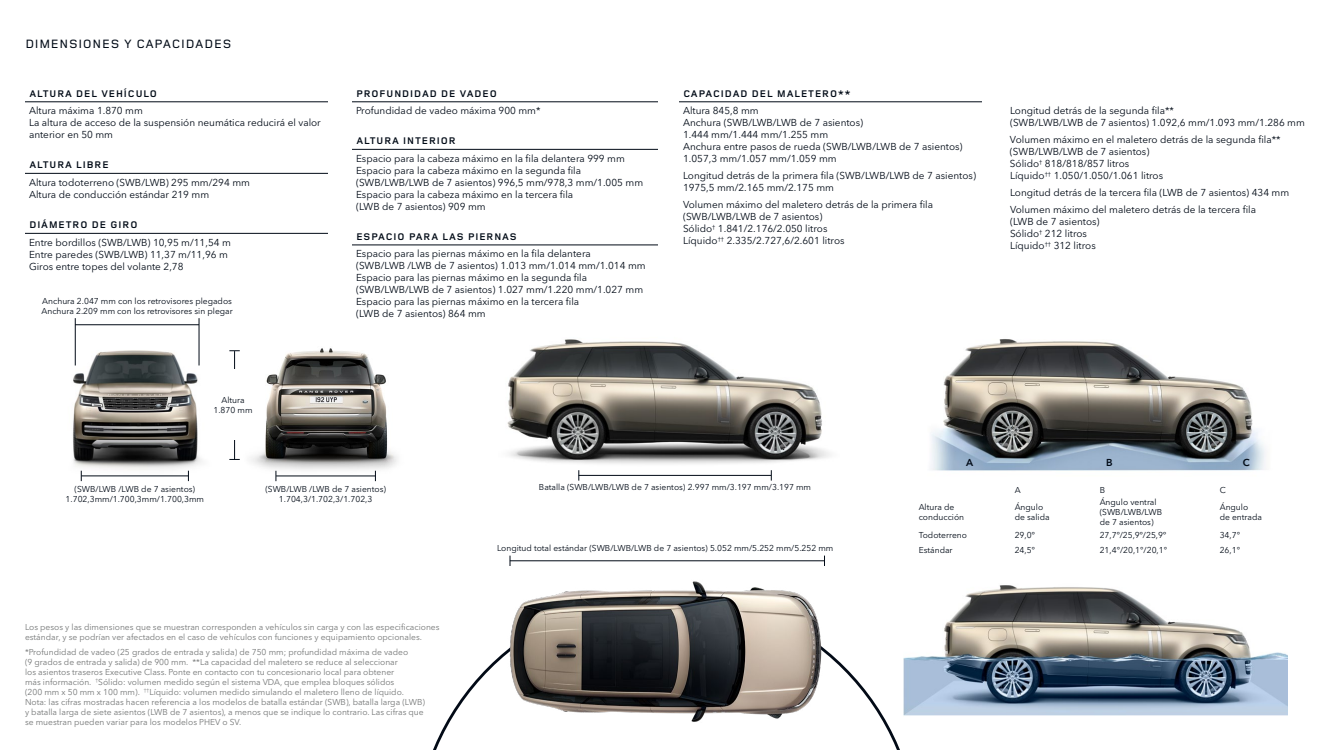
<style>
.page{position:relative;width:1334px;height:750px;background:#fff}
.page>*{position:absolute;margin:0;border:0;box-sizing:border-box;transform-origin:0 0}
.t1{font:500 12.5px "Land Rover Wide";color:#010a16}
.t2{font:10px/12px "Avenir Next W1 G";color:#010a16}
.t3{font:700 10px "Land Rover Wide";letter-spacing:.025em;color:#010a16}
.t4{font:600 10px "Avenir Next W1 G";color:#010a16}
.t5{font:8.5px/10px "Avenir Next W1 G";color:#757777}
.t6{font:8.5px/10px "Avenir Next W1 G";color:#010a16}
</style>
<div class="page">
<svg style="left:433px;top:652px;width:471px;height:98px"></svg>
<img style="left:507px;top:339px;width:323px;height:125px">
<img style="left:73px;top:343px;width:129px;height:139px">
<img style="left:229px;top:348px;width:168px;height:134px">
<img style="left:904px;top:585px;width:384px;height:131px">
<img style="left:931px;top:339px;width:334px;height:132px">
<img style="left:504px;top:581px;width:325px;height:154px">
<hr style="left:510px;top:561px;width:314px;height:1px;background:#010a16">
<hr style="left:579px;top:475px;width:192px;height:1px;background:#010a16">
<hr style="left:75px;top:325px;width:124px;height:1px;background:#010a16">
<hr style="left:199px;top:318px;width:1px;height:47px;background:#010a16">
<hr style="left:75px;top:318px;width:1px;height:47px;background:#010a16">
<hr style="left:81px;top:476px;width:107px;height:1px;background:#010a16">
<hr style="left:234px;top:351px;width:1px;height:109px;background:#010a16">
<hr style="left:276px;top:476px;width:99px;height:1px;background:#010a16">
<hr style="left:25px;top:102px;width:303px;height:1px;background:#010a16">
<hr style="left:25px;top:173px;width:303px;height:1px;background:#010a16">
<hr style="left:25px;top:233px;width:303px;height:1px;background:#010a16">
<hr style="left:679px;top:102px;width:303px;height:1px;background:#010a16">
<div style="left:206px;top:369px;width:55px;height:71px;background:#fff"></div>
<hr style="left:352px;top:149px;width:306px;height:1px;background:#010a16">
<hr style="left:352px;top:245px;width:306px;height:1px;background:#010a16">
<hr style="left:352px;top:102px;width:306px;height:1px;background:#010a16">
<p class="t1" style="left:25px;top:36px;width:208px">DIMENSIONES Y CAPACIDADES</p>
<p class="t3" style="left:29px;top:87px;width:130px">ALTURA DEL VEHÍCULO</p>
<p class="t2" style="left:29px;top:104px;width:293px">Altura máxima 1.870 mm<br>La altura de acceso de la suspensión neumática reducirá el valor anterior en 50 mm</p>
<p class="t3" style="left:29px;top:158px;width:82px">ALTURA LIBRE</p>
<p class="t2" style="left:29px;top:176px;width:223px">Altura todoterreno (SWB/LWB) 295 mm/294 mm<br>Altura de conducción estándar 219 mm</p>
<p class="t3" style="left:29px;top:218px;width:110px">DIÁMETRO DE GIRO</p>
<p class="t2" style="left:29px;top:236px;width:203px">Entre bordillos (SWB/LWB) 10,95 m/11,54 m<br>Entre paredes (SWB/LWB) 11,37 m/11,96 m<br>Giros entre topes del volante 2,78</p>
<p class="t6" style="left:41px;top:295px;width:193px;line-height:10.5px">Anchura 2.047 mm con los retrovisores plegados<br>Anchura 2.209 mm con los retrovisores sin plegar</p>
<p class="t6" style="left:213px;top:394px;width:41px;line-height:10.5px;text-align:center">Altura<br>1.870 mm</p>
<p class="t3" style="left:356px;top:87px;width:143px">PROFUNDIDAD DE VADEO</p>
<p class="t2" style="left:356px;top:104px;width:186px">Profundidad de vadeo máxima 900 mm*</p>
<p class="t3" style="left:356px;top:134px;width:102px">ALTURA INTERIOR</p>
<p class="t2" style="left:356px;top:152px;width:289px">Espacio para la cabeza máximo en la fila delantera 999 mm Espacio para la cabeza máximo en la segunda fila (SWB/LWB/LWB de 7 asientos) 996,5 mm/978,3 mm/1.005 mm Espacio para la cabeza máximo en la tercera fila<br>(LWB de 7 asientos) 909 mm</p>
<p class="t3" style="left:356px;top:230px;width:163px">ESPACIO PARA LAS PIERNAS</p>
<p class="t2" style="left:356px;top:247px;width:291px">Espacio para las piernas máximo en la fila delantera<br>(SWB/LWB /LWB de 7 asientos) 1.013 mm/1.014 mm/1.014 mm Espacio para las piernas máximo en la segunda fila (SWB/LWB/LWB de 7 asientos) 1.027 mm/1.220 mm/1.027 mm Espacio para las piernas máximo en la tercera fila<br>(LWB de 7 asientos) 864 mm</p>
<p class="t3" style="left:683px;top:87px;width:169px">CAPACIDAD DEL MALETERO**</p>
<p class="t2" style="left:683px;top:104px;width:281px">Altura 845,8 mm<br>Anchura (SWB/LWB/LWB de 7 asientos)<br>1.444 mm/1.444 mm/1.255 mm<br>Anchura entre pasos de rueda (SWB/LWB/LWB de 7 asientos)<br>1.057,3 mm/1.057 mm/1.059 mm</p>
<p class="t2" style="left:683px;top:169px;width:295px">Longitud detrás de la primera fila (SWB/LWB/LWB de 7 asientos)<br>1975,5 mm/2.165 mm/2.175 mm</p>
<p class="t2" style="left:683px;top:198px;width:252px">Volumen máximo del maletero detrás de la primera fila (SWB/LWB/LWB de 7 asientos)<br>Sólido<sup>†</sup> 1.841/2.176/2.050 litros<br>Líquido<sup>††</sup> 2.335/2.727,6/2.601 litros</p>
<p class="t2" style="left:1010px;top:104px;width:296px">Longitud detrás de la segunda fila**<br>(SWB/LWB/LWB de 7 asientos) 1.092,6 mm/1.093 mm/1.286 mm</p>
<p class="t2" style="left:1010px;top:133px;width:272px">Volumen máximo en el maletero detrás de la segunda fila** (SWB/LWB/LWB de 7 asientos)<br>Sólido<sup>†</sup> 818/818/857 litros<br>Líquido<sup>††</sup> 1.050/1.050/1.061 litros</p>
<p class="t2" style="left:1010px;top:183px;width:281px;line-height:17px">Longitud detrás de la tercera fila (LWB de 7 asientos) 434 mm<br>Volumen máximo del maletero detrás de la tercera fila</p>
<p class="t2" style="left:1010px;top:215px;width:91px">(LWB de 7 asientos)<br>Sólido<sup>†</sup> 212 litros<br>Líquido<sup>††</sup> 312 litros</p>
<p class="t4" style="left:966px;top:455px;width:9px">A</p>
<p class="t4" style="left:1106px;top:454px;width:8px">B</p>
<p class="t4" style="left:1243px;top:454px;width:8px">C</p>
<p class="t6" style="left:66px;top:483px;width:140px;line-height:10.5px;text-align:center">(SWB/LWB /LWB de 7 asientos)<br>1.702,3mm/1.700,3mm/1.700,3mm</p>
<p class="t6" style="left:265px;top:483px;width:122px;line-height:10.5px;text-align:center">(SWB/LWB /LWB de 7 asientos)<br>1.704,3/1.702,3/1.702,3</p>
<p class="t5" style="left:25px;top:621px;width:416px">Los pesos y las dimensiones que se muestran corresponden a vehículos sin carga y con las especificaciones estándar, y se podrían ver afectados en el caso de vehículos con funciones y equipamiento opcionales.</p>
<p class="t5" style="left:25px;top:646px;width:402px">*Profundidad de vadeo (25 grados de entrada y salida) de 750 mm; profundidad máxima de vadeo<br>(9 grados de entrada y salida) de 900 mm. **La capacidad del maletero se reduce al seleccionar<br>los asientos traseros Executive Class. Ponte en contacto con tu concesionario local para obtener<br>más información. <sup>†</sup>Sólido: volumen medido según el sistema VDA, que emplea bloques sólidos<br>(200 mm x 50 mm x 100 mm). <sup>††</sup>Líquido: volumen medido simulando el maletero lleno de líquido.<br>Nota: las cifras mostradas hacen referencia a los modelos de batalla estándar (SWB), batalla larga (LWB) y batalla larga de siete asientos (LWB de 7 asientos), a menos que se indique lo contrario. Las cifras que se muestran pueden variar para los modelos PHEV o SV.</p>
<p class="t6" style="left:539px;top:482px;width:274px">Batalla (SWB/LWB/LWB de 7 asientos) 2.997 mm/3.197 mm/3.197 mm</p>
<p class="t6" style="left:497px;top:542px;width:338px">Longitud total estándar (SWB/LWB/LWB de 7 asientos) 5.052 mm/5.252 mm/5.252 mm</p>
<p class="t6" style="left:1015px;top:484px;width:7px">A</p>
<p class="t6" style="left:1100px;top:484px;width:7px">B</p>
<p class="t6" style="left:1220px;top:484px;width:8px">C</p>
<p class="t6" style="left:919px;top:502px;width:47px">Altura de conducción</p>
<p class="t6" style="left:1015px;top:502px;width:36px">Ángulo de salida</p>
<p class="t6" style="left:1100px;top:497px;width:64px">Ángulo ventral (SWB/LWB/LWB de 7 asientos)</p>
<p class="t6" style="left:1220px;top:502px;width:44px">Ángulo<br>de entrada</p>
<p class="t6" style="left:919px;top:529px;width:50px">Todoterreno</p>
<p class="t6" style="left:1015px;top:529px;width:22px">29,0º</p>
<p class="t6" style="left:1100px;top:529px;width:68px">27,7º/25,9º/25,9º</p>
<p class="t6" style="left:1220px;top:529px;width:22px">34,7°</p>
<p class="t6" style="left:919px;top:544px;width:35px">Estándar</p>
<p class="t6" style="left:1015px;top:544px;width:22px">24,5º</p>
<p class="t6" style="left:1100px;top:544px;width:69px">21,4°/20,1°/20,1°</p>
<p class="t6" style="left:1220px;top:544px;width:22px">26,1°</p>
</div>
